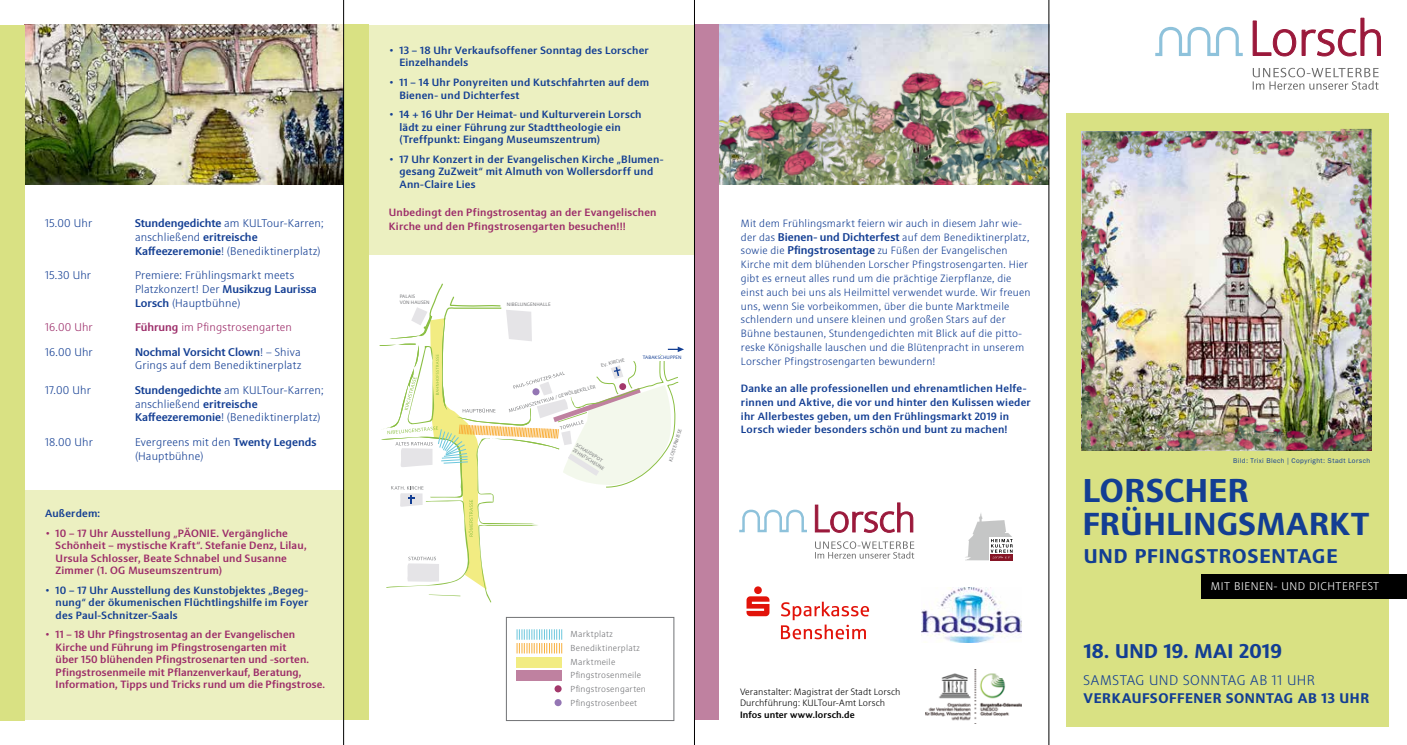
<style>
.page{position:relative;width:1407px;height:745px;background:#fff}
.page>*{position:absolute;margin:0;border:0;box-sizing:border-box;transform-origin:0 0}
.t1{font:700 33.12px "Sinova Pro";letter-spacing:.015em;color:#133e93}
.t2{font:700 32px "Sinova Pro";letter-spacing:.02em;color:#133e93}
.t3{font:700 20px "Sinova Pro";letter-spacing:.045em;color:#133e93}
.t4{font:700 20px "Sinova Pro";letter-spacing:.02em;color:#133e93}
.t5{font:700 14px "Sinova Pro";letter-spacing:.045em;color:#133e93}
.t6{font:300 14px "Sinova Pro";letter-spacing:.035em;color:#133e93}
.t7{font:300 11.25px/13.8px "Sinova Pro";letter-spacing:.02em;color:#133e93}
.t8{font:300 11.25px "Sinova Pro";letter-spacing:.02em;color:#9c2c69}
.t9{font:300 11.25px "Sinova Pro";letter-spacing:.05em;color:#fff}
.t10{font:500 10.62px/12.5px "Sinova Pro";letter-spacing:.02em;color:#133e93}
.t11{font:300 10.62px/13.8px "Sinova Pro";letter-spacing:.02em;color:#133e93}
.t12{font:500 10.62px/12.5px "Sinova Pro";letter-spacing:.015em;color:#9c2c69}
.t13{font:300 9.25px/11.6px "Sinova Pro";letter-spacing:.015em;color:#000}
.t14{font:500 9.25px "Sinova Pro";letter-spacing:.015em;color:#000}
.t15{font:300 8.75px/13.8px "Sinova Pro";letter-spacing:.03em;color:#717275}
.t16{font:6.88px "Franklin Gothic";letter-spacing:.06em;color:#133e93}
.t17{font:4.88px/5.9px "Sinova Pro";letter-spacing:.02em;color:#717275}
.t18{font:4.88px "Sinova Pro";letter-spacing:.02em;color:#133e93}
.s1{font-weight:500}
.s2{font-weight:400}
.s3{font-weight:500;font-size:11.25px}
</style>
<div class="page">
<div style="left:25px;top:490px;width:318px;height:229px;background:#ecf0c1"></div>
<div style="left:368px;top:25px;width:326px;height:230px;background:#ecf0c1"></div>
<img style="left:719px;top:25px;width:329px;height:29px">
<svg style="left:815px;top:541px;width:99px;height:17px"></svg>
<svg style="left:815px;top:502px;width:98px;height:30px"></svg>
<svg style="left:739px;top:509px;width:68px;height:24px"></svg>
<svg style="left:746px;top:586px;width:23px;height:29px"></svg>
<svg style="left:781px;top:601px;width:88px;height:38px"></svg>
<div style="left:694px;top:25px;width:25px;height:694px;background:#bf81a0"></div>
<div style="left:344px;top:25px;width:25px;height:694px;background:#d9e183"></div>
<img style="left:922px;top:587px;width:99px;height:55px">
<svg style="left:990px;top:560px;width:23px;height:1px"></svg>
<svg style="left:965px;top:513px;width:48px;height:47px"></svg>
<img style="left:25px;top:25px;width:318px;height:159px">
<img style="left:926px;top:669px;width:95px;height:52px">
<div style="left:1066px;top:113px;width:323px;height:614px;background:#d9e183"></div>
<img style="left:1153px;top:207px;width:153px;height:165px">
<svg style="left:1252px;top:68px;width:126px;height:22px"></svg>
<svg style="left:1252px;top:18px;width:129px;height:38px"></svg>
<svg style="left:1155px;top:26px;width:88px;height:30px"></svg>
<img style="left:1153px;top:372px;width:153px;height:78px">
<img style="left:1153px;top:131px;width:153px;height:76px">
<img style="left:1082px;top:131px;width:71px;height:319px">
<img style="left:1306px;top:129px;width:65px;height:321px">
<div style="left:0;top:25px;width:25px;height:694px;background:#d9e183"></div>
<img style="left:719px;top:54px;width:329px;height:130px">
<div style="left:1201px;top:573px;width:206px;height:25px;background:#000"></div>
<div style="left:506px;top:616px;width:168px;height:104px;background:#fff;border:1px solid #717275"></div>
<div style="left:517px;top:656px;width:45px;height:11px;background:#f2ec82"></div>
<div style="left:517px;top:669px;width:45px;height:11px;background:#bf81a0"></div>
<svg style="left:517px;top:629px;width:45px;height:24px"></svg>
<svg style="left:554px;top:684px;width:8px;height:8px"></svg>
<svg style="left:554px;top:698px;width:8px;height:7px"></svg>
<svg style="left:379px;top:283px;width:305px;height:319px"></svg>
<div style="left:643px;top:355px;width:41px;height:5px;background:#fff"></div>
<hr style="left:343px;top:0;width:1px;height:744px;background:#000">
<hr style="left:694px;top:0;width:1px;height:744px;background:#000">
<hr style="left:1048px;top:0;width:1px;height:744px;background:#000">
<p class="t7" style="left:45px;top:216px;width:49px">15.00 Uhr</p>
<p class="t7" style="left:135px;top:216px;width:190px"><span class="s1">Stundengedichte</span> am KULTour-Karren; anschließend <span class="s1">eritreische<br>Kaffeezeremonie</span>! (Benediktinerplatz)</p>
<p class="t7" style="left:45px;top:268px;width:48px">15.30 Uhr</p>
<p class="t7" style="left:135px;top:268px;width:183px">Premiere: Frühlingsmarkt meets<br>Platzkonzert! Der <span class="s1">Musikzug Laurissa<br>Lorsch</span> (Hauptbühne)</p>
<p class="t8" style="left:45px;top:320px;width:49px">16.00 Uhr</p>
<p class="t8" style="left:135px;top:320px;width:159px"><span class="s1">Führung</span> im Pfingstrosengarten</p>
<p class="t7" style="left:45px;top:345px;width:49px">16.00 Uhr</p>
<p class="t7" style="left:135px;top:345px;width:168px"><span class="s1">Nochmal Vorsicht Clown</span>! – Shiva<br>Grings auf dem Benediktinerplatz</p>
<p class="t7" style="left:45px;top:383px;width:47px">17.00 Uhr</p>
<p class="t7" style="left:135px;top:383px;width:190px"><span class="s1">Stundengedichte</span> am KULTour-Karren; anschließend <span class="s1">eritreische<br>Kaffeezeremonie</span>! (Benediktinerplatz)</p>
<p class="t7" style="left:45px;top:435px;width:49px">18.00 Uhr</p>
<p class="t7" style="left:135px;top:435px;width:183px">Evergreens mit den <span class="s1">Twenty Legends </span>(Hauptbühne)</p>
<p class="t10" style="left:45px;top:506px;width:57px">Außerdem:</p>
<p class="t12" style="left:56px;top:526px;width:252px;text-indent:-11px"><span class="s2">•</span> 10 – 17 Uhr Ausstellung „PÄONIE. Vergängliche Schönheit – mystische Kraft“. Stefanie Denz, Lilau, Ursula Schlosser, Beate Schnabel und Susanne Zimmer (1. OG Museumszentrum)</p>
<p class="t10" style="left:56px;top:583px;width:254px;text-align:justify;text-indent:-11px"><span class="s2">•</span> 10 – 17 Uhr Ausstellung des Kunstobjektes „Begeg&shy;nung“ der ökumenischen Flüchtlingshilfe im Foyer des Paul-Schnitzer-Saals</p>
<p class="t12" style="left:56px;top:628px;width:271px;text-indent:-11px"><span class="s2">•</span> 11 – 18 Uhr Pfingstrosentag an der Evangelischen Kirche und Führung im Pfingstrosengarten mit<br>über 150 blühenden Pfingstrosenarten und -sorten.<br>Pfingstrosenmeile mit Pflanzenverkauf, Beratung, Information, Tipps und Tricks rund um die Pfingstrose.</p>
<p class="t10" style="left:399px;top:44px;width:251px;text-indent:-11px"><span class="s2">•</span> 13 – 18 Uhr Verkaufsoffener Sonntag des Lorscher<br>Einzelhandels</p>
<p class="t10" style="left:399px;top:76px;width:251px;text-indent:-11px"><span class="s2">•</span> 11 – 14 Uhr Ponyreiten und Kutschfahrten auf dem<br>Bienen- und Dichterfest</p>
<p class="t10" style="left:399px;top:108px;width:244px;text-indent:-11px"><span class="s2">•</span> 14 + 16 Uhr Der Heimat- und Kulturverein Lorsch lädt zu einer Führung zur Stadttheologie ein (Treffpunkt: Eingang Museumszentrum)</p>
<p class="t10" style="left:399px;top:153px;width:266px;text-indent:-11px"><span class="s2">•</span> 17 Uhr Konzert in der Evangelischen Kirche „Blumen&shy;gesang ZuZweit“ mit Almuth von Wollersdorff und<br>Ann-Claire Lies</p>
<p class="t12" style="left:389px;top:206px;width:269px;line-height:13.8px">Unbedingt den Pfingstrosentag an der Evangelischen<br>Kirche und den Pfingstrosengarten besuchen!!!</p>
<p class="t17" style="left:400px;top:293px;width:31px">PALAIS<br>VON HAUSEN</p>
<p class="t17" style="left:507px;top:301px;width:45px">NIBELUNGENHALLE</p>
<p class="t17" style="left:600px;top:362px;width:26px;rotate:-15deg">EV. KIRCHE</p>
<p class="t17" style="left:555px;top:394px;width:43px;rotate:-15deg">/ GEWÖLBEKELLER</p>
<p class="t17" style="left:578px;top:442px;width:38px;rotate:32deg">SCHAUDEPOT<br>ZEHNTSCHEUNE</p>
<p class="t18" style="left:643px;top:354px;width:40px">TABAKSCHUPPEN</p>
<p class="t17" style="left:667px;top:460px;width:35px;rotate:-73deg">KLOSTERWIESE</p>
<p class="t15" style="left:570px;top:626px;width:77px">Marktplatz<br>Benediktinerplatz<br>Marktmeile<br>Pfingstrosenmeile<br>Pfingstrosengarten<br>Pfingstrosenbeet</p>
<p class="t11" style="left:741px;top:216px;width:291px">Mit dem Frühlingsmarkt feiern wir auch in diesem Jahr wie&shy;der das <span class="s3">Bienen- und Dichterfest</span> auf dem Benediktinerplatz, sowie die <span class="s3">Pfingstrosentage</span> zu Füßen der Evangelischen Kirche mit dem blühenden Lorscher Pfingstrosengarten. Hier gibt es erneut alles rund um die prächtige Zierpflanze, die einst auch bei uns als Heilmittel verwendet wurde. Wir freuen uns, wenn Sie vorbeikommen, über die bunte Marktmeile schlendern und unsere kleinen und großen Stars auf der Bühne bestaunen, Stundengedichten mit Blick auf die pitto&shy;reske Königshalle lauschen und die Blütenpracht in unserem Lorscher Pfingstrosengarten bewundern!</p>
<p class="t10" style="left:741px;top:381px;width:291px;line-height:13.8px">Danke an alle professionellen und ehrenamtlichen Helfe&shy;rinnen und Aktive, die vor und hinter den Kulissen wieder ihr Allerbestes geben, um den Frühlingsmarkt 2019 in Lorsch wieder besonders schön und bunt zu machen!</p>
<p class="t13" style="left:740px;top:685px;width:162px">Veranstalter: Magistrat der Stadt Lorsch<br>Durchführung: KULTour-Amt Lorsch</p>
<p class="t14" style="left:740px;top:708px;width:116px">Infos unter www.lorsch.de</p>
<p class="t16" style="left:1233px;top:456px;width:138px">Bild: Trixi Blech | Copyright: Stadt Lorsch</p>
<h1 class="t1" style="left:1082px;top:471px;width:167px">LORSCHER</h1>
<h2 class="t2" style="left:1082px;top:505px;width:288px">FRÜHLINGSMARKT</h2>
<h3 class="t3" style="left:1083px;top:544px;width:255px">UND PFINGSTROSENTAGE</h3>
<p class="t9" style="left:1211px;top:579px;width:170px">MIT BIENEN- UND DICHTERFEST</p>
<h3 class="t4" style="left:1083px;top:638px;width:200px">18. UND 19. MAI 2019</h3>
<h3 class="t6" style="left:1083px;top:672px;width:233px">SAMSTAG UND SONNTAG AB 11 UHR</h3>
<h3 class="t5" style="left:1083px;top:689px;width:287px">VERKAUFSOFFENER SONNTAG AB 13 UHR</h3>
</div>
